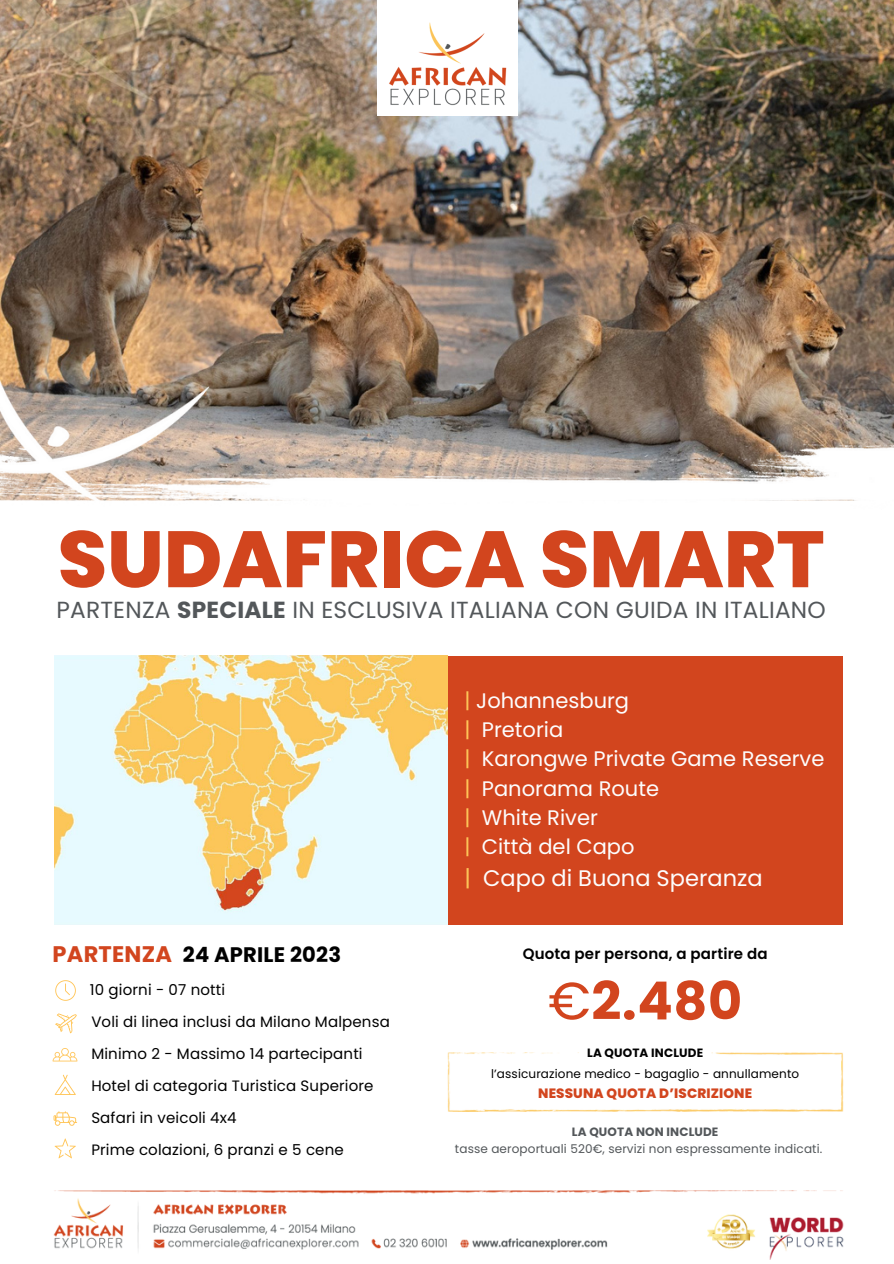
<style>
.page{position:relative;width:894px;height:1264px;background:#fff}
.page>*{position:absolute;margin:0;border:0;box-sizing:border-box;transform-origin:0 0}
.t1{font:800 79.5px "Poppins";color:#d2451e}
.t2{font:700 52.5px "Poppins";color:#d2451e}
.t3{font:23.25px "Poppins";letter-spacing:.01em;color:#53575a}
.t4{font:22.5px "Poppins";color:#fdfdfd}
.t5{font:21px/29.2px "Poppins";color:#fdfdfd}
.t6{font:700 21px "Poppins";letter-spacing:.01em;color:#000}
.t7{font:15px/32px "Poppins";letter-spacing:.01em;color:#000}
.t8{font:600 15px "Poppins";letter-spacing:.01em;color:#000}
.t9{font:800 13.5px "Poppins";letter-spacing:.01em;color:#d2451e}
.t10{font:12px "Poppins";letter-spacing:.01em;color:#53575a}
.t11{font:12px "Poppins";letter-spacing:.01em;color:#000}
.t12{font:700 12px "Poppins";letter-spacing:.01em;color:#53575a}
.t13{font:700 12px "Poppins";letter-spacing:.01em;color:#000}
.s1{font-weight:700}
.s2{font-size:22.5px;color:#d2451e}
.s3{color:#fcc458}
.s4{color:#ffc557}
.s5{font-weight:400}
</style>
<div class="page">
<img style="left:0;top:0;width:893px;height:336px">
<img style="left:0;top:336px;width:893px;height:165px">
<div style="left:377px;top:0;width:140px;height:116px;background:#fff"></div>
<img style="left:389px;top:22px;width:118px;height:84px">
<div style="left:447px;top:656px;width:395px;height:268px;background:#d2451e"></div>
<svg style="left:55px;top:1013px;width:22px;height:21px"></svg>
<svg style="left:55px;top:980px;width:21px;height:20px"></svg>
<svg style="left:53px;top:1048px;width:24px;height:13px"></svg>
<svg style="left:53px;top:1111px;width:24px;height:14px"></svg>
<svg style="left:55px;top:1074px;width:21px;height:20px"></svg>
<svg style="left:55px;top:1138px;width:21px;height:20px"></svg>
<img style="left:447px;top:1052px;width:395px;height:59px">
<img style="left:55px;top:656px;width:392px;height:268px">
<img style="left:53px;top:1190px;width:791px;height:69px">
<h1 class="t1" style="left:58px;top:503px;width:768px">SUDAFRICA SMART</h1>
<h3 class="t3" style="left:56px;top:593px;width:770px">PARTENZA <span class="s1">SPECIALE</span> IN ESCLUSIVA ITALIANA CON GUIDA IN ITALIANO</h3>
<h3 class="t6" style="left:53px;top:939px;width:290px"><span class="s2">PARTENZA</span> 24 APRILE 2023</h3>
<p class="t7" style="left:90px;top:974px;width:301px">10 giorni - 07 notti<br>Voli di linea inclusi da Milano Malpensa<br>Minimo 2 - Massimo 14 partecipanti<br>Hotel di categoria Turistica Superiore<br>Safari in veicoli 4x4<br>Prime colazioni, 6 pranzi e 5 cene</p>
<h3 class="t5" style="left:464px;top:686px;width:361px"><span class="s3">|</span> Johannesburg<br><span class="s4">|</span> Pretoria<br><span class="s3">|</span> Karongwe Private Game Reserve <span class="s4">|</span> Panorama Route<br><span class="s3">|</span> White River<br><span class="s3">|</span> Città del Capo</h3>
<h3 class="t4" style="left:464px;top:862px;width:299px"><span class="s3">|</span> Capo di Buona Speranza</h3>
<p class="t8" style="left:522px;top:942px;width:246px">Quota per persona, a partire da</p>
<h2 class="t2" style="left:548px;top:964px;width:195px"><span class="s5">€</span>2.480</h2>
<p class="t13" style="left:587px;top:1044px;width:117px">LA QUOTA INCLUDE</p>
<p class="t11" style="left:491px;top:1065px;width:309px">l’assicurazione medico - bagaglio - annullamento</p>
<p class="t9" style="left:538px;top:1084px;width:215px">NESSUNA QUOTA D’ISCRIZIONE</p>
<p class="t12" style="left:571px;top:1123px;width:148px">LA QUOTA NON INCLUDE</p>
<p class="t10" style="left:455px;top:1140px;width:369px">tasse aeroportuali 520€, servizi non espressamente indicati.</p>
</div>
